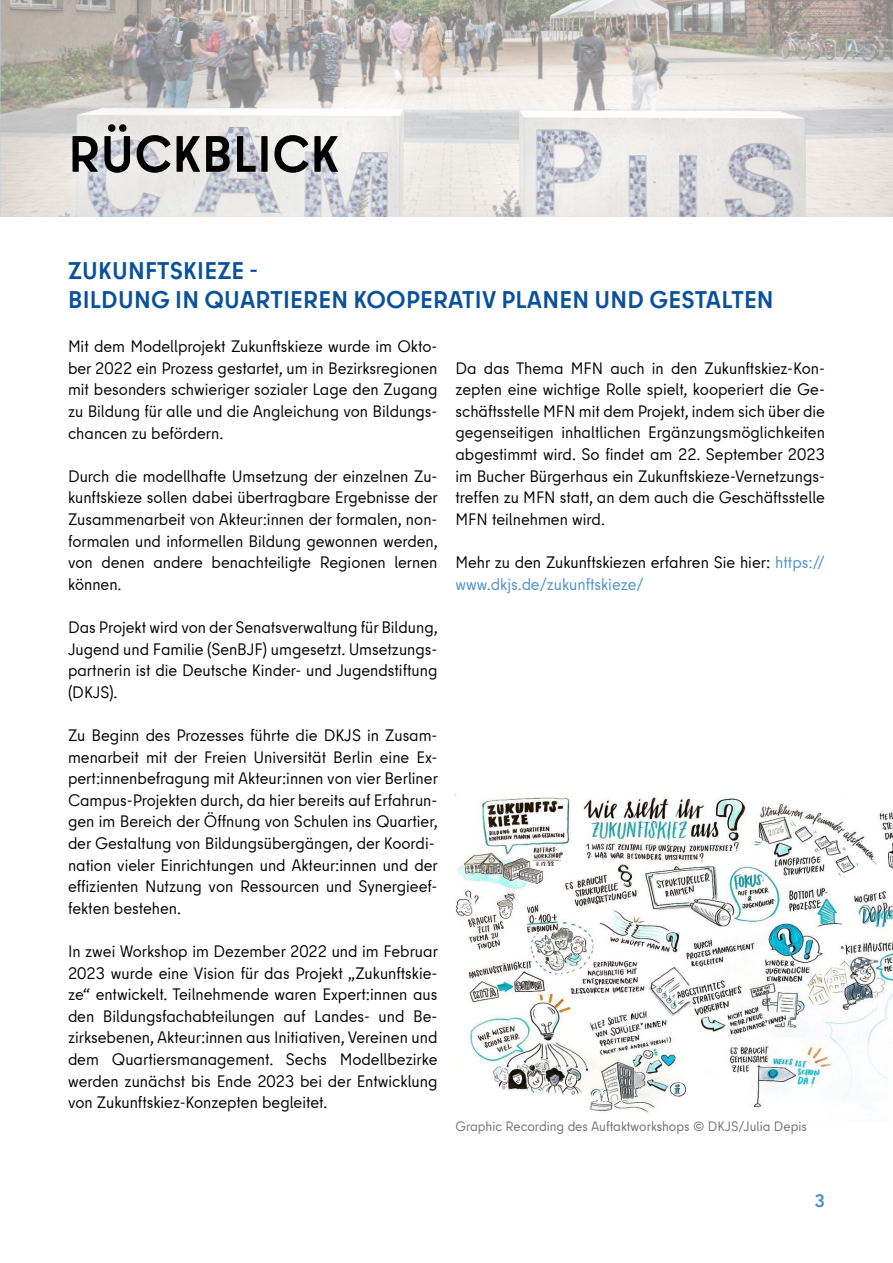
<style>
.page{position:relative;width:893px;height:1263px;background:#fff}
.page>*{position:absolute;margin:0;border:0;box-sizing:border-box;transform-origin:0 0}
.t1{font:700 51px "Berlin Type";letter-spacing:.01em;color:#000}
.t2{font:700 24px/28.8px "Berlin Type Office";letter-spacing:.01em;color:#09509d}
.t3{font:700 18px "Berlin Type Office";color:#4d90cc}
.t4{font:16.5px/21.6px "Berlin Type Office";color:#000;text-align:justify}
.t5{font:13.5px "Berlin Type Office";color:#706f6f}
.s1{color:#4d90cc}
</style>
<div class="page">
<img style="left:455px;top:794px;width:438px;height:319px">
<img style="left:0;top:0;width:893px;height:217px">
<h1 class="t1" style="left:68px;top:121px;width:272px">RÜCKBLICK</h1>
<h2 class="t2" style="left:68px;top:256px;width:707px">ZUKUNFTSKIEZE -<br>BILDUNG IN QUARTIEREN KOOPERATIV PLANEN UND GESTALTEN</h2>
<p class="t4" style="left:68px;top:336px;width:371px">Mit dem Modellprojekt Zukunftskieze wurde im Okto&shy;ber 2022 ein Prozess gestartet, um in Bezirksregionen mit besonders schwieriger sozialer Lage den Zugang zu Bildung für alle und die Angleichung von Bildungs&shy;chancen zu befördern.</p>
<p class="t4" style="left:68px;top:465px;width:371px">Durch die modellhafte Umsetzung der einzelnen Zu&shy;kunftskieze sollen dabei übertragbare Ergebnisse der Zusammenarbeit von Akteur:innen der formalen, non&shy;formalen und informellen Bildung gewonnen werden, von denen andere benachteiligte Regionen lernen können.</p>
<p class="t4" style="left:68px;top:616px;width:371px">Das Projekt wird von der Senatsverwaltung für Bildung, Jugend und Familie (SenBJF) umgesetzt. Umsetzungs&shy;partnerin ist die Deutsche Kinder- und Jugendstiftung (DKJS).</p>
<p class="t4" style="left:68px;top:724px;width:371px;text-align:left">Zu Beginn des Prozesses führte die DKJS in Zusam&shy;menarbeit mit der Freien Universität Berlin eine Ex&shy;pert:innenbefragung mit Akteur:innen von vier Berliner Campus-Projekten durch, da hier bereits auf Erfahrun&shy;gen im Bereich der Öffnung von Schulen ins Quartier, der Gestaltung von Bildungsübergängen, der Koordi&shy;nation vieler Einrichtungen und Akteur:innen und der effizienten Nutzung von Ressourcen und Synergieef&shy;fekten bestehen.</p>
<p class="t4" style="left:68px;top:940px;width:371px">In zwei Workshop im Dezember 2022 und im Februar 2023 wurde eine Vision für das Projekt „Zukunftskie&shy;ze“ entwickelt. Teilnehmende waren Expert:innen aus den Bildungsfachabteilungen auf Landes- und Be&shy;zirksebenen, Akteur:innen aus Initiativen, Vereinen und dem Quartiersmanagement. Sechs Modellbezirke werden zunächst bis Ende 2023 bei der Entwicklung von Zukunftskiez-Konzepten begleitet.</p>
<p class="t4" style="left:455px;top:357px;width:371px">Da das Thema MFN auch in den Zukunftskiez-Kon&shy;zepten eine wichtige Rolle spielt, kooperiert die Ge&shy;schäftsstelle MFN mit dem Projekt, indem sich über die gegenseitigen inhaltlichen Ergänzungsmöglichkeiten abgestimmt wird. So findet am 22. September 2023 im Bucher Bürgerhaus ein Zukunftskieze-Vernetzungs&shy;treffen zu MFN statt, an dem auch die Geschäftsstelle MFN teilnehmen wird.</p>
<p class="t4" style="left:455px;top:552px;width:371px">Mehr zu den Zukunftskiezen erfahren Sie hier: <span class="s1">https:// www.dkjs.de/zukunftskieze/</span></p>
<p class="t5" style="left:455px;top:1118px;width:353px">Graphic Recording des Auftaktworkshops © DKJS/Julia Depis</p>
<p class="t3" style="left:815px;top:1189px;width:12px">3</p>
</div>
